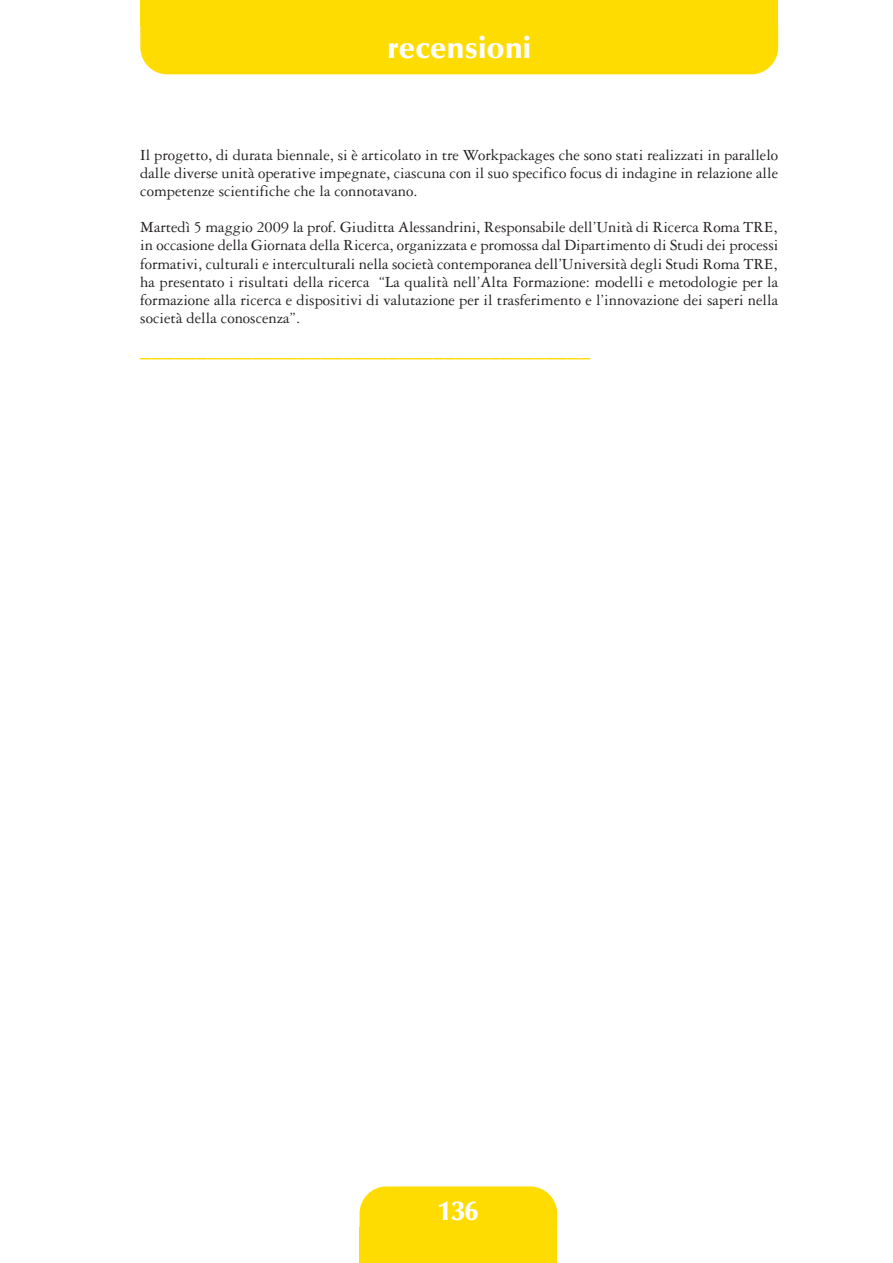
<style>
.page{position:relative;width:893px;height:1263px;background:#fff}
.page>*{position:absolute;margin:0;border:0;box-sizing:border-box;transform-origin:0 0}
.t1{font:900 30px "Optima";color:#fff}
.t2{font:900 27px "Optima";color:#fff}
.t3{font:700 22.5px "Garamond Three";color:#ffdc01}
.t4{font:16.5px/18.1px "Garamond Three";color:#231f20;text-align:justify}
</style>
<div class="page">
<div style="left:140px;top:1px;width:638px;height:73px;background:#ffdc01;border-radius:27px"></div>
<div style="left:140px;top:0;width:638px;height:26px;background:#ffdc01"></div>
<div style="left:360px;top:1227px;width:197px;height:36px;background:#ffdc01"></div>
<div style="left:360px;top:1186px;width:197px;height:67px;background:#ffdc01;border-radius:27px"></div>
<p class="t1" style="left:387px;top:35px;width:146px">recensioni</p>
<p class="t4" style="left:140px;top:147px;width:639px">Il progetto, di durata biennale, si è articolato in tre Workpackages che sono stati realizzati in parallelo dalle diverse unità operative impegnate, ciascuna con il suo specifico focus di indagine in relazione alle competenze scientifiche che la connotavano.</p>
<p class="t4" style="left:140px;top:220px;width:639px">Martedì 5 maggio 2009 la prof. Giuditta Alessandrini, Responsabile dell’Unità di Ricerca Roma TRE, in occasione della Giornata della Ricerca, organizzata e promossa dal Dipartimento di Studi dei processi formativi, culturali e interculturali nella società contemporanea dell’Università degli Studi Roma TRE, ha presentato i risultati della ricerca “La qualità nell’Alta Formazione: modelli e metodologie per la formazione alla ricerca e dispositivi di valutazione per il trasferimento e l’innovazione dei saperi nella società della conoscenza”.</p>
<p class="t3" style="left:140px;top:349px;width:452px">––––––––––––––––––––––––––––––––––––––––</p>
<p class="t2" style="left:438px;top:1200px;width:42px">136</p>
</div>
